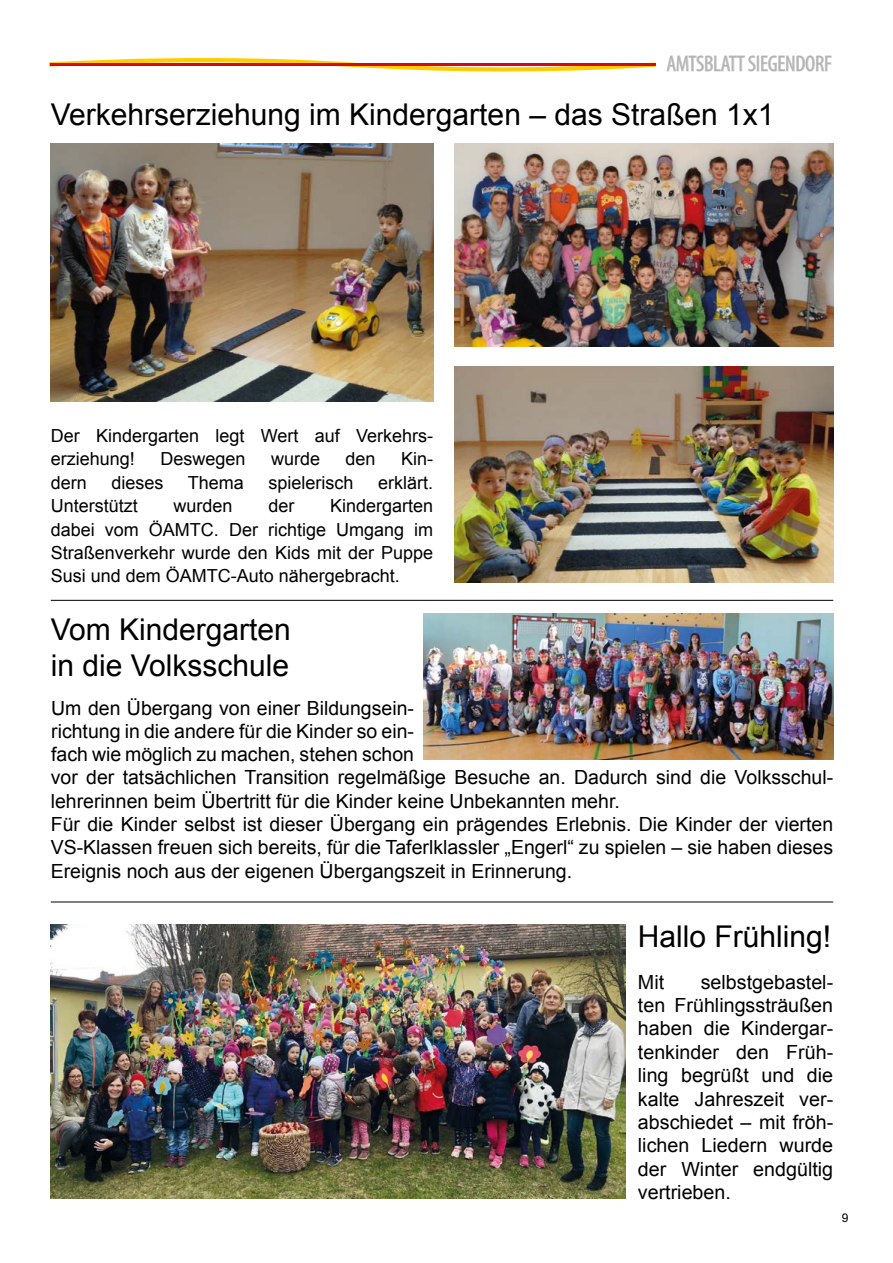
<style>
.page{position:relative;width:893px;height:1263px;background:#fff}
.page>*{position:absolute;margin:0;border:0;box-sizing:border-box;transform-origin:0 0}
.t1{font:30px/36px "Arial";color:#000}
.t2{font:condensed 22.5px "Myriad Pro";letter-spacing:-.01em;color:#b2b2b6}
.t3{font:19.5px/23.4px "Arial";color:#000}
.t4{font:18px/23.4px "Arial";color:#000}
.t5{font:12px "Arial";color:#000}
</style>
<div class="page">
<svg style="left:666px;top:55px;width:166px;height:17px"></svg>
<svg style="left:50px;top:58px;width:605px;height:14px"></svg>
<hr style="left:50px;top:63px;width:605px;height:3px;background:#d50911">
<img style="left:51px;top:144px;width:382px;height:257px">
<img style="left:454px;top:367px;width:379px;height:215px">
<img style="left:454px;top:144px;width:379px;height:202px">
<img style="left:424px;top:614px;width:409px;height:145px">
<img style="left:51px;top:924px;width:575px;height:274px">
<hr style="left:51px;top:600px;width:782px;height:1px;background:#000">
<hr style="left:51px;top:902px;width:782px;height:1px;background:#000">
<p class="t2" style="left:666px;top:50px;width:167px">AMTSBLATT SIEGENDORF</p>
<h1 class="t1" style="left:51px;top:97px;width:725px">Verkehrserziehung im Kindergarten – das Straßen 1x1</h1>
<p class="t4" style="left:51px;top:424px;width:384px">Der Kindergarten legt Wert auf Verkehrs&shy;erziehung!</p>
<p class="t4" style="left:160px;top:447px;width:87px">Deswegen</p>
<p class="t4" style="left:271px;top:447px;width:51px">wurde</p>
<p class="t4" style="left:346px;top:447px;width:32px">den</p>
<p class="t4" style="left:401px;top:447px;width:34px">Kin-</p>
<p class="t4" style="left:51px;top:471px;width:38px">dern</p>
<p class="t4" style="left:111px;top:471px;width:54px">dieses</p>
<p class="t4" style="left:188px;top:471px;width:58px">Thema</p>
<p class="t4" style="left:269px;top:471px;width:87px">spielerisch</p>
<p class="t4" style="left:378px;top:471px;width:57px">erklärt.</p>
<p class="t4" style="left:51px;top:494px;width:89px">Unterstützt</p>
<p class="t4" style="left:174px;top:494px;width:61px">wurden</p>
<p class="t4" style="left:268px;top:494px;width:28px">der</p>
<p class="t4" style="left:51px;top:494px;width:384px;text-align:justify;text-indent:279px">Kindergarten dabei vom ÖAMTC. Der richtige Umgang im Straßenverkehr wurde den Kids mit der Puppe Susi und dem ÖAMTC-Auto nähergebracht.</p>
<h1 class="t1" style="left:51px;top:611px;width:242px">Vom Kindergarten in die Volksschule</h1>
<p class="t3" style="left:51px;top:696px;width:784px">Um den Übergang von einer Bildungsein-<br>richtung in die andere für die Kinder so ein-<br>fach wie möglich zu machen, stehen schon<br>vor der tatsächlichen Transition regelmäßige Besuche an. Dadurch sind die Volksschul&shy;lehrerinnen beim Übertritt für die Kinder keine Unbekannten mehr.<br>Für die Kinder selbst ist dieser Übergang ein prägendes Erlebnis. Die Kinder der vierten VS-Klassen freuen sich bereits, für die Taferlklassler „Engerl“ zu spielen – sie haben dieses Ereignis noch aus der eigenen Übergangszeit in Erinnerung.</p>
<h1 class="t1" style="left:638px;top:919px;width:195px">Hallo Frühling!</h1>
<p class="t3" style="left:638px;top:970px;width:28px">Mit</p>
<p class="t3" style="left:638px;top:970px;width:197px;text-align:justify;text-indent:63px">selbstgebastel&shy;ten Frühlingssträußen haben die Kindergar&shy;tenkinder den Früh&shy;ling begrüßt und die kalte Jahreszeit ver&shy;abschiedet – mit fröh&shy;lichen Liedern wurde der Winter endgültig vertrieben.</p>
<p class="t5" style="left:842px;top:1210px;width:8px">9</p>
</div>
